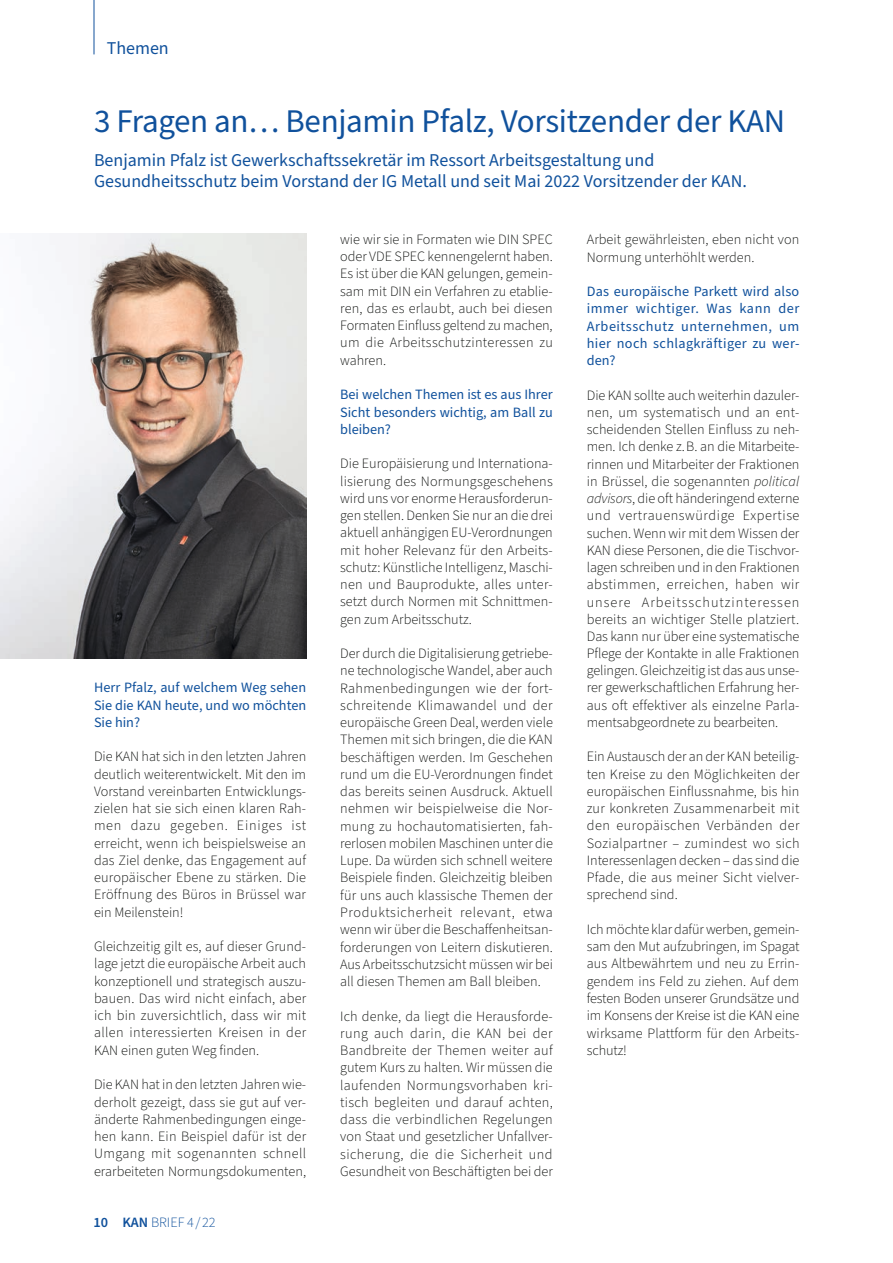
<style>
.page{position:relative;width:893px;height:1263px;background:#fff}
.page>*{position:absolute;margin:0;border:0;box-sizing:border-box;transform-origin:0 0}
.U{font:33px "Source Sans Pro";letter-spacing:-.01em;color:#10519c}
.VS_3-Spalt{font:18px/21px "Source Sans Pro";color:#10519c}
.Kopfzeile{font:18px "Source Sans Pro";color:#10519c}
.g_D{font:300 14.25px/17.2px "Source Sans Pro";color:#0f110f;text-align:justify}
.g_D-2{font:14.25px/17.2px "Source Sans Pro";color:#10519c;text-align:justify}
.t1{font:300 14.25px "Source Sans Pro";color:#10519c}
.s1{font-weight:600}
.s2{font-style:italic}
</style>
<div class="page">
<hr style="left:94px;top:0;width:1px;height:54px;background:#10519c">
<img style="left:0;top:233px;width:306px;height:425px">
<p class="Kopfzeile" style="left:107px;top:36px;width:64px">Themen</p>
<p class="U" style="left:94px;top:99px;width:692px">3 Fragen an… Benjamin Pfalz, Vorsitzender der KAN</p>
<p class="VS_3-Spalt" style="left:94px;top:150px;width:654px">Benjamin Pfalz ist Gewerkschaftssekretär im Ressort Arbeitsgestaltung und<br>Gesundheitsschutz beim Vorstand der IG Metall und seit Mai 2022 Vorsitzender der KAN.</p>
<p class="g_D-2" style="left:94px;top:679px;width:214px">Herr Pfalz, auf welchem Weg sehen Sie die KAN heute, und wo möchten Sie hin?</p>
<p class="g_D" style="left:94px;top:748px;width:214px">Die KAN hat sich in den letzten Jahren deutlich weiterentwickelt. Mit den im Vorstand vereinbarten Entwicklungs&shy;zielen hat sie sich einen klaren Rah&shy;men dazu gegeben. Einiges ist erreicht, wenn ich beispielsweise an das Ziel denke, das Engagement auf europäischer Ebene zu stärken. Die Eröffnung des Büros in Brüssel war ein Meilenstein!</p>
<p class="g_D" style="left:94px;top:938px;width:214px">Gleichzeitig gilt es, auf dieser Grund&shy;lage jetzt die europäische Arbeit auch konzeptionell und strategisch auszu&shy;bauen. Das wird nicht einfach, aber ich bin zuversichtlich, dass wir mit allen interessierten Kreisen in der KAN einen guten Weg finden.</p>
<p class="g_D" style="left:94px;top:1076px;width:214px">Die KAN hat in den letzten Jahren wie&shy;derholt gezeigt, dass sie gut auf ver&shy;änderte Rahmenbedingungen einge&shy;hen kann. Ein Beispiel dafür ist der Umgang mit sogenannten schnell erarbeiteten Normungsdokumenten,</p>
<p class="t1" style="left:94px;top:1213px;width:124px"><span class="s1">10 KAN</span> BRIEF 4 / 22</p>
<p class="g_D" style="left:340px;top:231px;width:214px">wie wir sie in Formaten wie DIN SPEC oder VDE SPEC kennengelernt haben.<br>Es ist über die KAN gelungen, gemein&shy;sam mit DIN ein Verfahren zu etablie&shy;ren, das es erlaubt, auch bei diesen Formaten Einfluss geltend zu machen, um die Arbeitsschutzinteressen zu wahren.</p>
<p class="g_D-2" style="left:340px;top:386px;width:214px">Bei welchen Themen ist es aus Ihrer Sicht besonders wichtig, am Ball zu bleiben?</p>
<p class="g_D" style="left:340px;top:455px;width:214px">Die Europäisierung und Internationa&shy;lisierung des Normungsgeschehens wird uns vor enorme Herausforderun&shy;gen stellen. Denken Sie nur an die drei aktuell anhängigen EU-Verordnungen mit hoher Relevanz für den Arbeits&shy;schutz: Künstliche Intelligenz, Maschi&shy;nen und Bauprodukte, alles unter&shy;setzt durch Normen mit Schnittmen&shy;gen zum Arbeitsschutz.</p>
<p class="g_D" style="left:340px;top:645px;width:214px">Der durch die Digitalisierung getriebe&shy;ne technologische Wandel, aber auch Rahmenbedingungen wie der fort&shy;schreitende Klimawandel und der europäische Green Deal, werden viele Themen mit sich bringen, die die KAN beschäftigen werden. Im Geschehen rund um die EU-Verordnungen findet das bereits seinen Ausdruck. Aktuell nehmen wir beispielweise die Nor&shy;mung zu hochautomatisierten, fah&shy;rerlosen mobilen Maschinen unter die Lupe. Da würden sich schnell weitere Beispiele finden. Gleichzeitig bleiben für uns auch klassische Themen der Produktsicherheit relevant, etwa wenn wir über die Beschaffenheitsan&shy;forderungen von Leitern diskutieren.<br>Aus Arbeitsschutzsicht müssen wir bei all diesen Themen am Ball bleiben.</p>
<p class="g_D" style="left:340px;top:1007px;width:214px">Ich denke, da liegt die Herausforde&shy;rung auch darin, die KAN bei der Bandbreite der Themen weiter auf gutem Kurs zu halten. Wir müssen die laufenden Normungsvorhaben kri&shy;tisch begleiten und darauf achten, dass die verbindlichen Regelungen von Staat und gesetzlicher Unfallver&shy;sicherung, die die Sicherheit und Gesundheit von Beschäftigten bei der</p>
<p class="g_D" style="left:587px;top:231px;width:214px">Arbeit gewährleisten, eben nicht von<br>Normung unterhöhlt werden.</p>
<p class="g_D-2" style="left:587px;top:283px;width:214px">Das europäische Parkett wird also immer wichtiger. Was kann der Arbeitsschutz unternehmen, um hier noch schlagkräftiger zu wer&shy;den?</p>
<p class="g_D" style="left:587px;top:387px;width:214px">Die KAN sollte auch weiterhin dazuler&shy;nen, um systematisch und an ent&shy;scheidenden Stellen Einfluss zu neh&shy;men. Ich denke z. B. an die Mitarbeite&shy;rinnen und Mitarbeiter der Fraktionen in Brüssel, die sogenannten <span class="s2">political advisors</span>, die oft händeringend externe und vertrauenswürdige Expertise suchen. Wenn wir mit dem Wissen der KAN diese Personen, die die Tischvor&shy;lagen schreiben und in den Fraktionen abstimmen, erreichen, haben wir unsere Arbeitsschutzinteressen bereits an wichtiger Stelle platziert.<br>Das kann nur über eine systematische Pflege der Kontakte in alle Fraktionen gelingen. Gleichzeitig ist das aus unse&shy;rer gewerkschaftlichen Erfahrung her&shy;aus oft effektiver als einzelne Parla&shy;mentsabgeordnete zu bearbeiten.</p>
<p class="g_D" style="left:587px;top:748px;width:214px">Ein Austausch der an der KAN beteilig&shy;ten Kreise zu den Möglichkeiten der europäischen Einflussnahme, bis hin zur konkreten Zusammenarbeit mit den europäischen Verbänden der Sozialpartner – zumindest wo sich Interessenlagen decken – das sind die Pfade, die aus meiner Sicht vielver&shy;sprechend sind.</p>
<p class="g_D" style="left:587px;top:921px;width:214px">Ich möchte klar dafür werben, gemein&shy;sam den Mut aufzubringen, im Spagat aus Altbewährtem und neu zu Errin&shy;gendem ins Feld zu ziehen. Auf dem festen Boden unserer Grundsätze und im Konsens der Kreise ist die KAN eine wirksame Plattform für den Arbeits&shy;schutz!</p>
</div>
